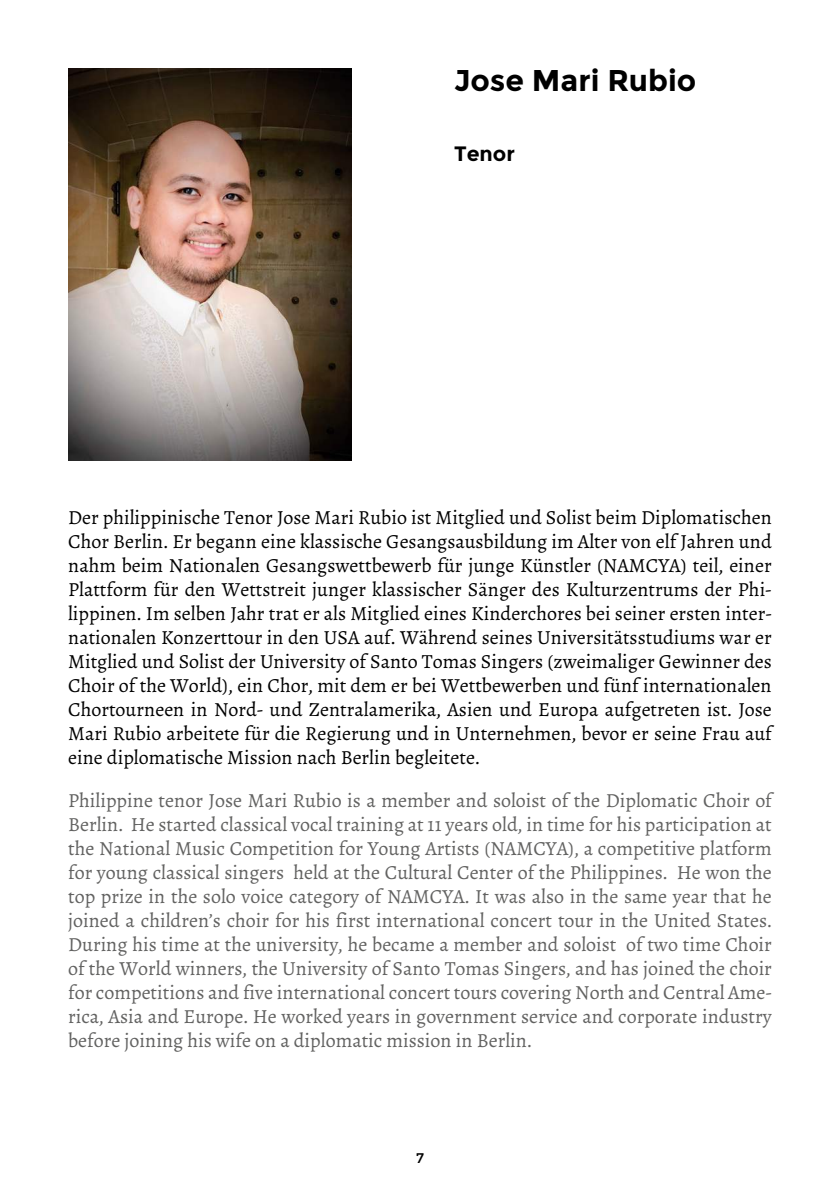
<style>
.page{position:relative;width:840px;height:1191px;background:#fff}
.page>*{position:absolute;margin:0;border:0;box-sizing:border-box;transform-origin:0 0}
.t1{font:700 30px "Montserrat";color:#000}
.t2{font:700 20.8px "Montserrat";color:#000}
.t3{font:20px/24px "Alegreya";color:#626261;text-align:justify}
.t4{font:20px/24px "Alegreya";color:#000;text-align:justify}
.t5{font:14px "Montserrat";color:#000}
</style>
<div class="page">
<img style="left:68px;top:68px;width:283px;height:393px">
<h1 class="t1" style="left:454px;top:62px;width:244px">Jose Mari Rubio</h1>
<p class="t2" style="left:454px;top:141px;width:62px">Tenor</p>
<p class="t4" style="left:68px;top:505px;width:705px">Der philippinische Tenor Jose Mari Rubio ist Mitglied und Solist beim Diplomatischen Chor Berlin. Er begann eine klassische Gesangsausbildung im Alter von elf Jahren und nahm beim Nationalen Gesangswettbewerb für junge Künstler (NAMCYA) teil, einer Plattform für den Wettstreit junger klassischer Sänger des Kulturzentrums der Phi&shy;lippinen. Im selben Jahr trat er als Mitglied eines Kinderchores bei seiner ersten inter&shy;nationalen Konzerttour in den USA auf. Während seines Universitätsstudiums war er Mitglied und Solist der University of Santo Tomas Singers (zweimaliger Gewinner des Choir of the World), ein Chor, mit dem er bei Wettbewerben und fünf internationalen Chortourneen in Nord- und Zentralamerika, Asien und Europa aufgetreten ist. Jose Mari Rubio arbeitete für die Regierung und in Unternehmen, bevor er seine Frau auf eine diplomatische Mission nach Berlin begleitete.</p>
<p class="t3" style="left:68px;top:788px;width:705px">Philippine tenor Jose Mari Rubio is a member and soloist of the Diplomatic Choir of Berlin. He started classical vocal training at 11 years old, in time for his participation at the National Music Competition for Young Artists (NAMCYA), a competitive platform for young classical singers held at the Cultural Center of the Philippines. He won the top prize in the solo voice category of NAMCYA. It was also in the same year that he joined a children’s choir for his first international concert tour in the United States.<br>During his time at the university, he became a member and soloist of two time Choir of the World winners, the University of Santo Tomas Singers, and has joined the choir for competitions and five international concert tours covering North and Central Ame&shy;rica, Asia and Europe. He worked years in government service and corporate industry before joining his wife on a diplomatic mission in Berlin.</p>
<p class="t5" style="left:416px;top:1149px;width:9px">7</p>
</div>
